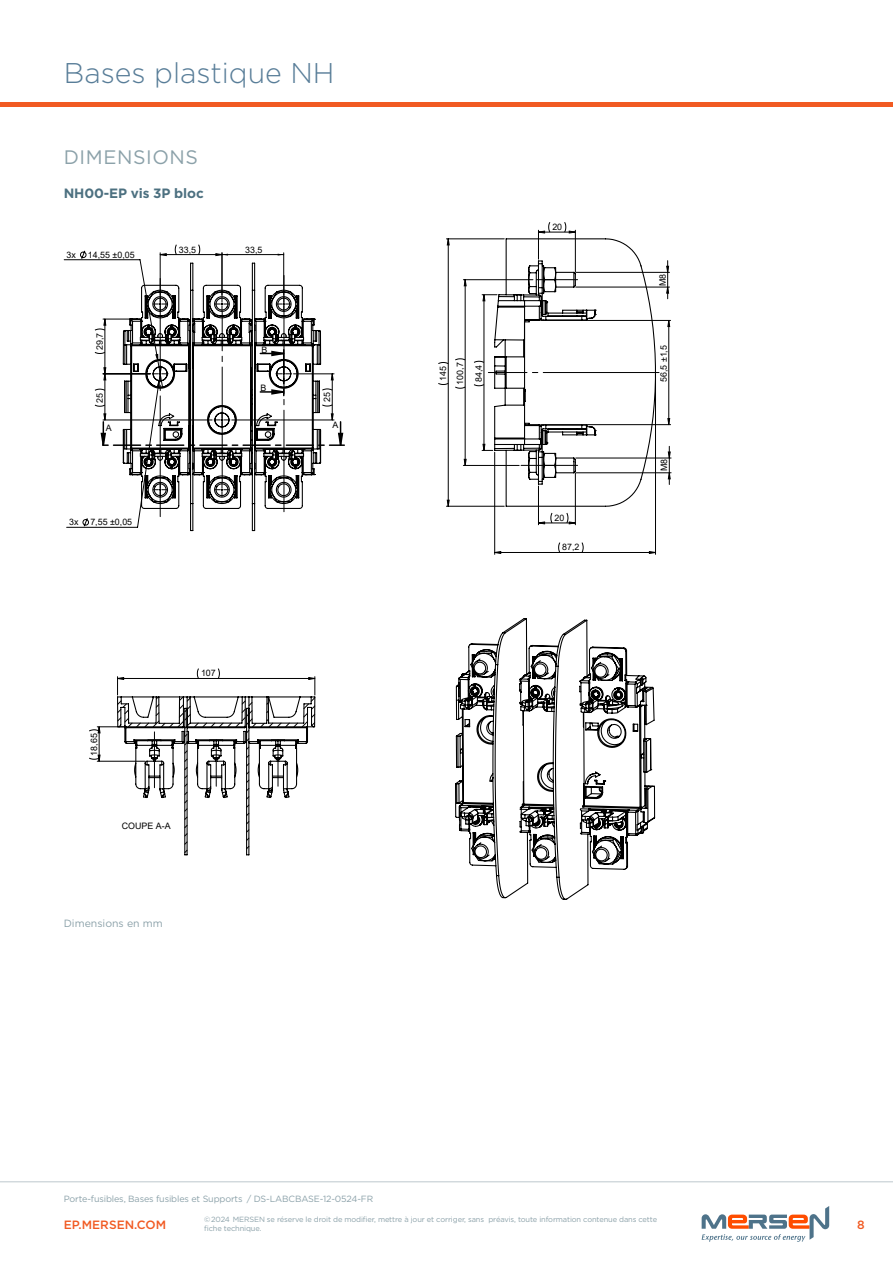
<style>
.page{position:relative;width:893px;height:1263px;background:#fff}
.page>*{position:absolute;margin:0;border:0;box-sizing:border-box;transform-origin:0 0}
.t1{font:300 28.5px "Gotham";color:#587d98}
.t2{font:19.5px "Gotham";letter-spacing:.03em;color:#8ba1a9}
.t3{font:700 13.5px "Gotham";letter-spacing:-.01em;color:#4c7080}
.t4{font:500 12px "Gotham";color:#f15a22}
.t5{font:10.5px "Gotham";color:#8ba1a9}
.t6{font:9px "Gotham";letter-spacing:-.015em;color:#8ba1a9}
.t7{font:8.85px/18.8px "Arial";color:#000}
.t8{font:7.5px/9px "Gotham";letter-spacing:-.015em;color:#8ba1a9}
</style>
<div class="page">
<hr style="left:0;top:102px;width:893px;height:4px;background:#f15a22">
<hr style="left:0;top:1181px;width:893px;height:1px;background:#bec8cd">
<svg style="left:702px;top:1206px;width:127px;height:36px"></svg>
<svg style="left:64px;top:244px;width:280px;height:284px"></svg>
<svg style="left:122px;top:262px;width:200px;height:270px"></svg>
<hr style="left:446px;top:506px;width:58px;height:1px;background:#000">
<hr style="left:446px;top:238px;width:58px;height:1px;background:#000">
<hr style="left:463px;top:465px;width:56px;height:1px;background:#000">
<hr style="left:463px;top:279px;width:70px;height:1px;background:#000">
<hr style="left:668px;top:320px;width:1px;height:105px;background:#000">
<hr style="left:541px;top:424px;width:130px;height:1px;background:#000">
<hr style="left:541px;top:320px;width:130px;height:1px;background:#000">
<hr style="left:576px;top:287px;width:93px;height:1px;background:#000">
<hr style="left:576px;top:272px;width:93px;height:1px;background:#000">
<hr style="left:576px;top:472px;width:95px;height:1px;background:#000">
<hr style="left:576px;top:458px;width:95px;height:1px;background:#000">
<hr style="left:494px;top:452px;width:1px;height:102px;background:#000">
<hr style="left:655px;top:374px;width:1px;height:180px;background:#000">
<svg style="left:438px;top:238px;width:29px;height:269px"></svg>
<svg style="left:667px;top:418px;width:4px;height:7px"></svg>
<svg style="left:667px;top:320px;width:4px;height:7px"></svg>
<svg style="left:666px;top:261px;width:3px;height:38px"></svg>
<svg style="left:667px;top:446px;width:4px;height:38px"></svg>
<svg style="left:494px;top:542px;width:161px;height:12px"></svg>
<svg style="left:473px;top:222px;width:186px;height:303px"></svg>
<svg style="left:455px;top:618px;width:201px;height:282px"></svg>
<svg style="left:89px;top:668px;width:227px;height:188px"></svg>
<h1 class="t1" style="left:64px;top:55px;width:272px">Bases plastique NH</h1>
<h2 class="t2" style="left:64px;top:145px;width:136px">DIMENSIONS</h2>
<h3 class="t3" style="left:64px;top:184px;width:141px">NH00-EP vis 3P bloc</h3>
<p class="t7" style="left:67px;top:245px;width:11px">3x</p>
<p class="t7" style="left:88px;top:245px;width:48px">14,55 ±0,05</p>
<p class="t7" style="left:179px;top:240px;width:19px">33,5</p>
<p class="t7" style="left:245px;top:240px;width:19px">33,5</p>
<p class="t7" style="left:90px;top:350px;width:19px;rotate:-90deg">29,7</p>
<p class="t7" style="left:261px;top:340px;width:7px">B</p>
<p class="t7" style="left:260px;top:379px;width:7px">B</p>
<p class="t7" style="left:90px;top:403px;width:11px;rotate:-90deg">25</p>
<p class="t7" style="left:318px;top:402px;width:11px;rotate:-90deg">25</p>
<p class="t7" style="left:106px;top:419px;width:7px">A</p>
<p class="t7" style="left:69px;top:513px;width:11px">3x</p>
<p class="t7" style="left:90px;top:513px;width:43px">7,55 ±0,05</p>
<p class="t7" style="left:85px;top:755px;width:24px;rotate:-90deg">18,65</p>
<p class="t7" style="left:122px;top:816px;width:50px">COUPE A-A</p>
<p class="t7" style="left:201px;top:664px;width:16px">107</p>
<h3 class="t5" style="left:64px;top:916px;width:100px">Dimensions en mm</h3>
<p class="t7" style="left:333px;top:415px;width:7px">A</p>
<p class="t7" style="left:434px;top:381px;width:16px;rotate:-90deg">145</p>
<p class="t7" style="left:451px;top:385px;width:24px;rotate:-90deg">100,7<br>84,4</p>
<p class="t7" style="left:552px;top:217px;width:11px">20</p>
<p class="t7" style="left:554px;top:508px;width:11px">20</p>
<p class="t7" style="left:562px;top:538px;width:19px">87,2</p>
<p class="t7" style="left:653px;top:286px;width:14px;rotate:-90deg">M8</p>
<p class="t7" style="left:654px;top:382px;width:38px;rotate:-90deg">56,5 ±1,5</p>
<p class="t7" style="left:655px;top:471px;width:14px;rotate:-90deg">M8</p>
<p class="t6" style="left:64px;top:1193px;width:311px">Porte-fusibles, Bases fusibles et Supports / DS-LABCBASE-12-0524-FR</p>
<h3 class="t4" style="left:64px;top:1217px;width:104px">EP.MERSEN.COM</h3>
<h3 class="t4" style="left:857px;top:1217px;width:9px">8</h3>
<p class="t8" style="left:204px;top:1215px;width:454px">©2024 MERSEN se réserve le droit de modifier, mettre à jour et corriger, sans préavis, toute information contenue dans cette fiche technique.</p>
</div>
